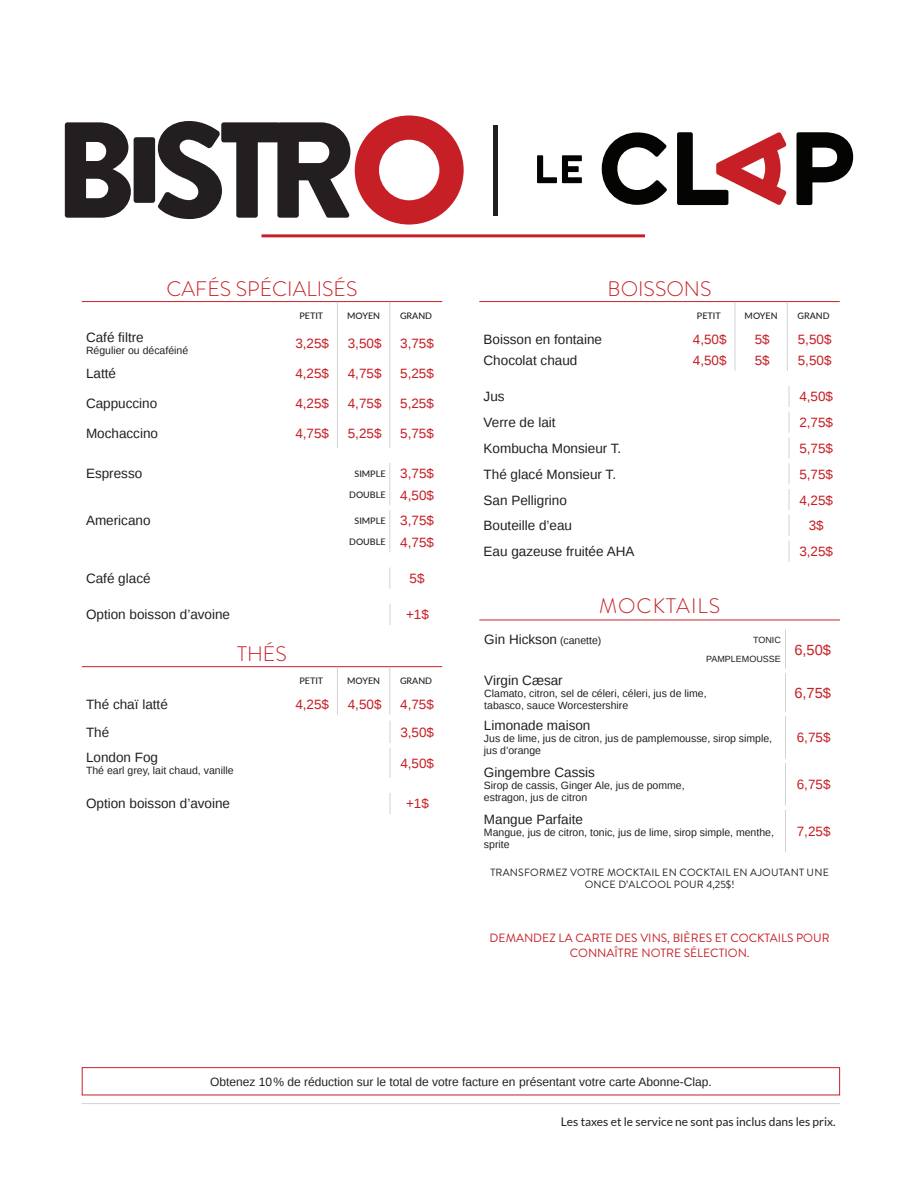
<style>
.page{position:relative;width:918px;height:1188px;background:#fff}
.page>*{position:absolute;margin:0;border:0;box-sizing:border-box;transform-origin:0 0}
.t1{font:300 21px "Brandon Grotesque";color:#c62026}
.t2{font:300 21px "Brandon Grotesque";letter-spacing:.05em;color:#c62026}
.t3{font:14.7px "Liberation Sans";color:#c62026}
.t4{font:13.5px "Liberation Sans";color:#231f20}
.t5{font:13.5px "Liberation Sans";color:#c62026}
.t6{font:12px "Liberation Sans";color:#231f20}
.t7{font:12px/15px "Brandon Grotesque";color:#c62026;text-align:center}
.t8{font:12px "Lato";color:#231f20}
.t9{font:10.5px/12px "Liberation Sans";color:#231f20}
.t10{font:10.5px/12px "Brandon Grotesque";letter-spacing:.02em;color:#231f20;text-align:center}
.t11{font:500 9px "Lato";color:#231f20}
.t12{font:9px "Liberation Sans";color:#231f20}
.s1{font-family:"Liberation Sans";font-weight:400;font-size:13.5px;color:#c62026}
.s2{font-size:10.5px}
</style>
<div class="page">
<hr style="left:261px;top:234px;width:384px;height:3px;background:#c62026">
<svg style="left:65px;top:122px;width:66px;height:96px"></svg>
<div style="left:134px;top:137px;width:21px;height:66px;background:#231f20;border-radius:3px"></div>
<svg style="left:157px;top:116px;width:307px;height:109px"></svg>
<div style="left:493px;top:125px;width:5px;height:90px;background:#231f20"></div>
<svg style="left:602px;top:132px;width:65px;height:73px"></svg>
<svg style="left:537px;top:155px;width:45px;height:28px"></svg>
<svg style="left:797px;top:132px;width:56px;height:73px"></svg>
<svg style="left:677px;top:132px;width:110px;height:73px"></svg>
<div style="left:82px;top:1067px;width:758px;height:28px;border:1px solid #c62026"></div>
<hr style="left:82px;top:1103px;width:30px;height:1px;background:#d1d2d4">
<hr style="left:112px;top:1103px;width:62px;height:1px;background:#d1d2d4">
<hr style="left:174px;top:1103px;width:30px;height:1px;background:#d1d2d4">
<hr style="left:204px;top:1103px;width:63px;height:1px;background:#d1d2d4">
<hr style="left:267px;top:1103px;width:573px;height:1px;background:#d1d2d4">
<svg style="left:337px;top:302px;width:1px;height:26px"></svg>
<hr style="left:337px;top:328px;width:1px;height:31px;background:#d1d2d4">
<svg style="left:337px;top:359px;width:1px;height:29px"></svg>
<hr style="left:337px;top:388px;width:1px;height:30px;background:#d1d2d4">
<hr style="left:337px;top:418px;width:1px;height:30px;background:#d1d2d4">
<svg style="left:389px;top:302px;width:1px;height:26px"></svg>
<hr style="left:389px;top:328px;width:1px;height:31px;background:#d1d2d4">
<svg style="left:389px;top:359px;width:1px;height:29px"></svg>
<hr style="left:389px;top:388px;width:1px;height:30px;background:#d1d2d4">
<hr style="left:389px;top:418px;width:1px;height:30px;background:#d1d2d4">
<hr style="left:82px;top:301px;width:203px;height:1px;background:#c62026">
<hr style="left:285px;top:301px;width:52px;height:1px;background:#c62026">
<hr style="left:337px;top:301px;width:53px;height:1px;background:#c62026">
<hr style="left:390px;top:301px;width:52px;height:1px;background:#c62026">
<svg style="left:389px;top:463px;width:1px;height:89px"></svg>
<svg style="left:389px;top:567px;width:1px;height:22px"></svg>
<svg style="left:390px;top:604px;width:1px;height:21px"></svg>
<hr style="left:82px;top:666px;width:203px;height:1px;background:#c62026">
<hr style="left:285px;top:666px;width:52px;height:1px;background:#c62026">
<hr style="left:337px;top:666px;width:53px;height:1px;background:#c62026">
<hr style="left:390px;top:666px;width:52px;height:1px;background:#c62026">
<svg style="left:337px;top:667px;width:1px;height:48px"></svg>
<svg style="left:389px;top:667px;width:1px;height:48px"></svg>
<svg style="left:390px;top:721px;width:1px;height:22px"></svg>
<hr style="left:390px;top:748px;width:1px;height:30px;background:#d1d2d4">
<svg style="left:390px;top:793px;width:1px;height:21px"></svg>
<hr style="left:479px;top:301px;width:204px;height:1px;background:#c62026">
<hr style="left:682px;top:301px;width:53px;height:1px;background:#c62026">
<hr style="left:735px;top:301px;width:52px;height:1px;background:#c62026">
<hr style="left:787px;top:301px;width:53px;height:1px;background:#c62026">
<svg style="left:735px;top:302px;width:1px;height:69px"></svg>
<svg style="left:787px;top:302px;width:1px;height:69px"></svg>
<svg style="left:789px;top:386px;width:1px;height:176px"></svg>
<hr style="left:479px;top:620px;width:361px;height:1px;background:#c62026">
<svg style="left:785px;top:630px;width:1px;height:39px"></svg>
<hr style="left:785px;top:673px;width:1px;height:39px;background:#d1d2d4">
<hr style="left:785px;top:716px;width:1px;height:43px;background:#d1d2d4">
<hr style="left:785px;top:763px;width:1px;height:42px;background:#d1d2d4">
<hr style="left:785px;top:810px;width:1px;height:42px;background:#d1d2d4">
<h1 class="t1" style="left:167px;top:274px;width:193px">CAFÉS SPÉCIALISÉS</h1>
<p class="t11" style="left:299px;top:309px;width:25px">PETIT</p>
<p class="t11" style="left:347px;top:309px;width:35px">MOYEN</p>
<p class="t11" style="left:400px;top:309px;width:34px">GRAND</p>
<p class="t4" style="left:86px;top:330px;width:59px">Café filtre</p>
<p class="t9" style="left:86px;top:345px;width:104px">Régulier ou décaféiné</p>
<p class="t5" style="left:295px;top:336px;width:35px">3,25$</p>
<p class="t5" style="left:348px;top:336px;width:35px">3,50$</p>
<p class="t5" style="left:400px;top:336px;width:35px">3,75$</p>
<p class="t4" style="left:86px;top:366px;width:32px">Latté</p>
<p class="t5" style="left:295px;top:366px;width:35px">4,25$</p>
<p class="t5" style="left:348px;top:366px;width:35px">4,75$</p>
<p class="t5" style="left:400px;top:366px;width:35px">5,25$</p>
<p class="t4" style="left:86px;top:396px;width:73px">Cappuccino</p>
<p class="t5" style="left:295px;top:396px;width:35px">4,25$</p>
<p class="t5" style="left:348px;top:396px;width:35px">4,75$</p>
<p class="t5" style="left:400px;top:396px;width:35px">5,25$</p>
<p class="t4" style="left:86px;top:426px;width:74px">Mochaccino</p>
<p class="t5" style="left:295px;top:426px;width:35px">4,75$</p>
<p class="t5" style="left:348px;top:426px;width:35px">5,25$</p>
<p class="t5" style="left:400px;top:426px;width:35px">5,75$</p>
<p class="t4" style="left:86px;top:466px;width:58px">Espresso</p>
<p class="t11" style="left:354px;top:467px;width:81px">SIMPLE <span class="s1">3,75$</span></p>
<p class="t11" style="left:349px;top:489px;width:86px">DOUBLE <span class="s1">4,50$</span></p>
<p class="t4" style="left:86px;top:513px;width:66px">Americano</p>
<p class="t11" style="left:354px;top:514px;width:81px">SIMPLE <span class="s1">3,75$</span></p>
<p class="t11" style="left:349px;top:536px;width:86px">DOUBLE <span class="s1">4,75$</span></p>
<p class="t4" style="left:86px;top:571px;width:66px">Café glacé</p>
<p class="t5" style="left:410px;top:571px;width:17px">5$</p>
<p class="t4" style="left:86px;top:607px;width:146px">Option boisson d’avoine</p>
<p class="t5" style="left:406px;top:607px;width:24px">+1$</p>
<h1 class="t1" style="left:237px;top:639px;width:51px">THÉS</h1>
<p class="t11" style="left:299px;top:674px;width:25px">PETIT</p>
<p class="t11" style="left:347px;top:674px;width:35px">MOYEN</p>
<p class="t11" style="left:400px;top:674px;width:34px">GRAND</p>
<p class="t4" style="left:86px;top:697px;width:83px">Thé chaï latté</p>
<p class="t5" style="left:295px;top:697px;width:35px">4,25$</p>
<p class="t5" style="left:348px;top:697px;width:35px">4,50$</p>
<p class="t5" style="left:400px;top:697px;width:35px">4,75$</p>
<p class="t4" style="left:86px;top:724px;width:25px">Thé</p>
<p class="t5" style="left:400px;top:724px;width:35px">3,50$</p>
<p class="t4" style="left:86px;top:749px;width:74px">London Fog</p>
<p class="t9" style="left:86px;top:764px;width:149px">Thé earl grey, lait chaud, vanille</p>
<p class="t5" style="left:400px;top:755px;width:35px">4,50$</p>
<p class="t4" style="left:86px;top:796px;width:146px">Option boisson d’avoine</p>
<p class="t5" style="left:406px;top:796px;width:24px">+1$</p>
<h1 class="t1" style="left:608px;top:274px;width:105px">BOISSONS</h1>
<p class="t11" style="left:697px;top:309px;width:25px">PETIT</p>
<p class="t11" style="left:745px;top:309px;width:35px">MOYEN</p>
<p class="t11" style="left:798px;top:309px;width:34px">GRAND</p>
<p class="t4" style="left:484px;top:332px;width:120px">Boisson en fontaine</p>
<p class="t5" style="left:693px;top:332px;width:35px">4,50$</p>
<p class="t5" style="left:755px;top:332px;width:17px">5$</p>
<p class="t5" style="left:798px;top:332px;width:35px">5,50$</p>
<p class="t4" style="left:484px;top:353px;width:95px">Chocolat chaud</p>
<p class="t5" style="left:693px;top:353px;width:35px">4,50$</p>
<p class="t5" style="left:755px;top:353px;width:17px">5$</p>
<p class="t5" style="left:798px;top:353px;width:35px">5,50$</p>
<p class="t4" style="left:484px;top:389px;width:23px">Jus</p>
<p class="t5" style="left:799px;top:389px;width:35px">4,50$</p>
<p class="t4" style="left:484px;top:415px;width:74px">Verre de lait</p>
<p class="t5" style="left:799px;top:415px;width:35px">2,75$</p>
<p class="t4" style="left:484px;top:441px;width:139px">Kombucha Monsieur T.</p>
<p class="t5" style="left:799px;top:441px;width:35px">5,75$</p>
<p class="t4" style="left:484px;top:466px;width:134px">Thé glacé Monsieur T.</p>
<p class="t5" style="left:799px;top:466px;width:35px">5,75$</p>
<p class="t4" style="left:484px;top:492px;width:85px">San Pelligrino</p>
<p class="t5" style="left:799px;top:492px;width:35px">4,25$</p>
<p class="t4" style="left:484px;top:518px;width:90px">Bouteille d’eau</p>
<p class="t5" style="left:809px;top:518px;width:17px">3$</p>
<p class="t4" style="left:484px;top:544px;width:152px">Eau gazeuse fruitée AHA</p>
<p class="t5" style="left:799px;top:544px;width:35px">3,25$</p>
<h1 class="t2" style="left:599px;top:592px;width:123px">MOCKTAILS</h1>
<p class="t4" style="left:484px;top:632px;width:119px">Gin Hickson <span class="s2">(canette)</span></p>
<p class="t12" style="left:753px;top:635px;width:29px">TONIC</p>
<p class="t3" style="left:794px;top:641px;width:38px">6,50$</p>
<p class="t12" style="left:706px;top:654px;width:76px">PAMPLEMOUSSE</p>
<p class="t4" style="left:484px;top:673px;width:80px">Virgin Cæsar</p>
<p class="t9" style="left:484px;top:688px;width:224px">Clamato, citron, sel de céleri, céleri, jus de lime, tabasco, sauce Worcestershire</p>
<p class="t3" style="left:794px;top:684px;width:38px">6,75$</p>
<p class="t4" style="left:484px;top:718px;width:108px">Limonade maison</p>
<p class="t9" style="left:484px;top:733px;width:290px">Jus de lime, jus de citron, jus de pamplemousse, sirop simple, jus d’orange</p>
<p class="t5" style="left:797px;top:730px;width:35px">6,75$</p>
<p class="t4" style="left:484px;top:765px;width:113px">Gingembre Cassis</p>
<p class="t9" style="left:484px;top:780px;width:202px">Sirop de cassis, Ginger Ale, jus de pomme, estragon, jus de citron</p>
<p class="t5" style="left:797px;top:777px;width:35px">6,75$</p>
<p class="t4" style="left:484px;top:812px;width:101px">Mangue Parfaite</p>
<p class="t9" style="left:484px;top:827px;width:292px">Mangue, jus de citron, tonic, jus de lime, sirop simple, menthe, sprite</p>
<p class="t5" style="left:797px;top:824px;width:35px">7,25$</p>
<p class="t10" style="left:490px;top:866px;width:340px">TRANSFORMEZ VOTRE MOCKTAIL EN COCKTAIL EN AJOUTANT UNE<br>ONCE D’ALCOOL POUR 4,25$!</p>
<p class="t7" style="left:490px;top:930px;width:342px">DEMANDEZ LA CARTE DES VINS, BIÈRES ET COCKTAILS POUR<br>CONNAÎTRE NOTRE SÉLECTION.</p>
<p class="t6" style="left:210px;top:1075px;width:503px">Obtenez 10% de réduction sur le total de votre facture en présentant votre carte Abonne-Clap.</p>
<p class="t8" style="left:561px;top:1115px;width:276px">Les taxes et le service ne sont pas inclus dans les prix.</p>
</div>
